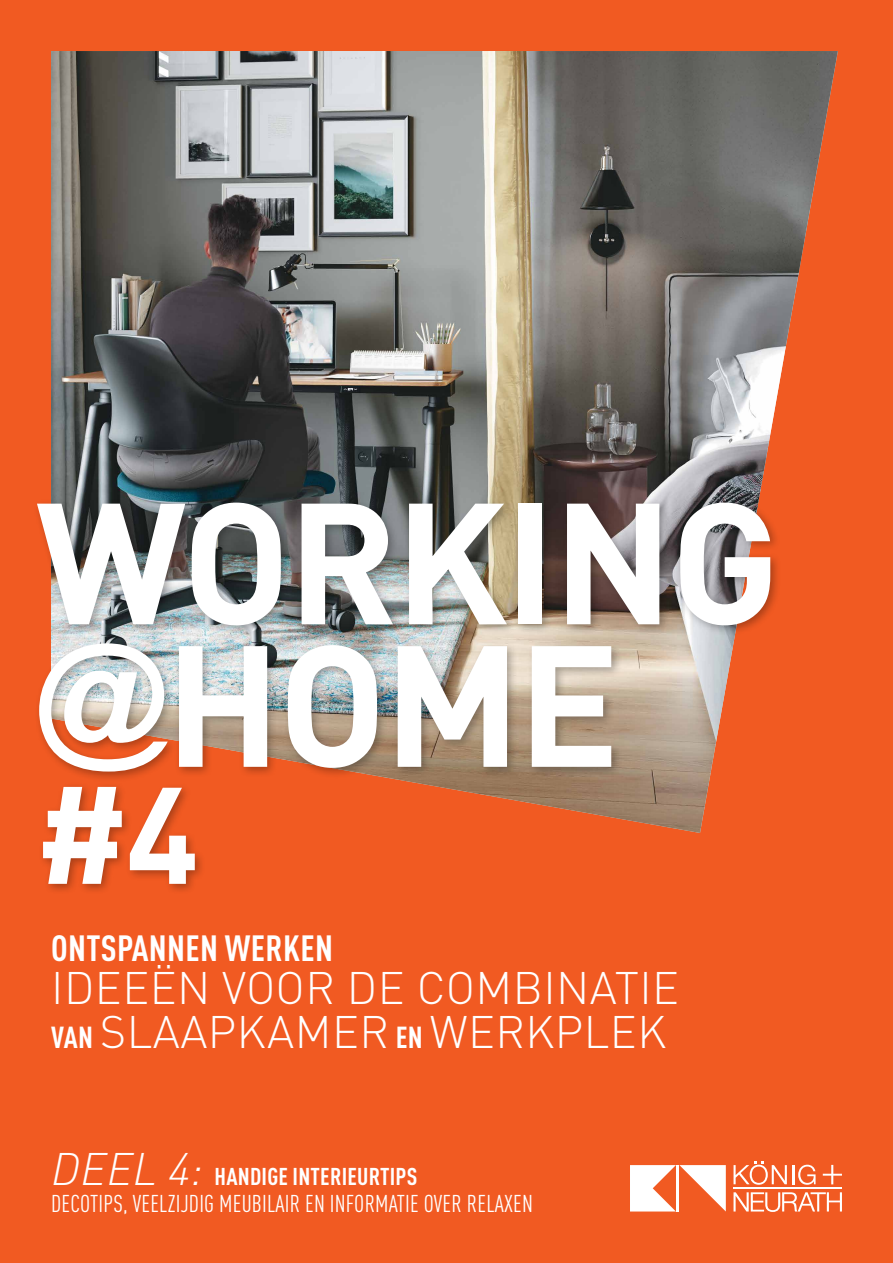
<style>
.page{position:relative;width:893px;height:1263px;background:#f15a22}
.page>*{position:absolute;margin:0;border:0;box-sizing:border-box;transform-origin:0 0}
.t1{font:700 169.5px/142.5px "DINOT";letter-spacing:-.02em;color:#fff}
.t2{font:700 135px "DINOT";color:#fff}
.t3{font:300 45px/43.5px "DINOT";letter-spacing:.01em;color:#fff}
.t4{font:700 condensed 36px "DINOT";letter-spacing:.01em;color:#fff}
.t5{font:condensed 24px/27px "DINOT";letter-spacing:.01em;color:#fff}
.s1{font-family:"Arial";font-size:136.5px}
.s2{font-weight:700;font-stretch:condensed;font-size:30px}
.s3{font-weight:300;font-style:italic;font-stretch:normal;font-size:45px}
.s4{font-weight:700}
</style>
<div class="page">
<svg style="left:733px;top:1192px;width:109px;height:20px"></svg>
<hr style="left:733px;top:1187px;width:109px;height:2px;background:#fff">
<svg style="left:823px;top:1165px;width:19px;height:19px"></svg>
<svg style="left:733px;top:1161px;width:83px;height:24px"></svg>
<svg style="left:630px;top:1165px;width:96px;height:46px"></svg>
<img style="left:51px;top:51px;width:787px;height:447px">
<div style="left:33px;top:498px;width:748px;height:397px;background:#000;opacity:.3"></div>
<h1 class="t1" style="left:35px;top:476px;width:747px">WORKING <span class="s1">@</span>HOME</h1>
<h2 class="t2" style="left:35px;top:730px;width:165px">#4</h2>
<h3 class="t4" style="left:51px;top:922px;width:283px">ONTSPANNEN WERKEN</h3>
<h3 class="t3" style="left:51px;top:963px;width:629px">IDEEËN VOOR DE COMBINATIE<br><span class="s2">VAN</span> SLAAPKAMER <span class="s2">EN</span> WERKPLEK</h3>
<p class="t5" style="left:51px;top:1161px;width:483px"><span class="s3">DEEL 4:</span> <span class="s4">HANDIGE INTERIEURTIPS<br></span>DECOTIPS, VEELZIJDIG MEUBILAIR EN INFORMATIE OVER RELAXEN</p>
</div>
